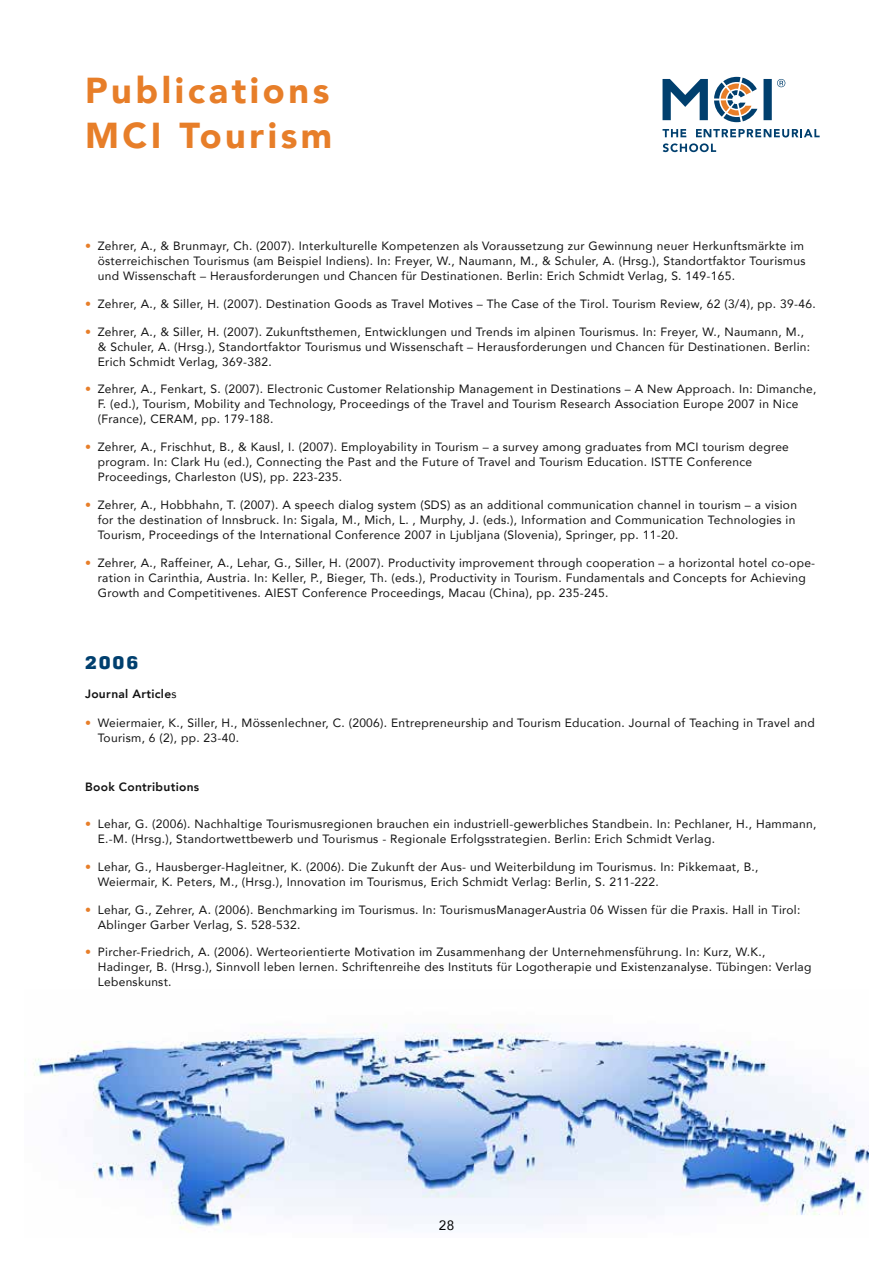
<style>
.page{position:relative;width:893px;height:1263px;background:#fff}
.page>*{position:absolute;margin:0;border:0;box-sizing:border-box;transform-origin:0 0}
.t1{font:900 36px/45px "Avenir";letter-spacing:.1em;color:#e77e29}
.t2{font:800 18px "Memphis";color:#003f6e}
.t3{font:13.5px "Avenir";color:#000}
.t4{font:12px/15px "Avenir";letter-spacing:.025em;color:#121212}
.t5{font:800 12px "Avenir";letter-spacing:.025em;color:#121212}
.s1{color:#e77e29}
.s2{font-weight:400}
</style>
<div class="page">
<img style="left:33px;top:1024px;width:835px;height:206px">
<svg style="left:662px;top:129px;width:24px;height:8px"></svg>
<svg style="left:662px;top:77px;width:123px;height:45px"></svg>
<svg style="left:696px;top:129px;width:124px;height:8px"></svg>
<svg style="left:663px;top:143px;width:53px;height:9px"></svg>
<h1 class="t1" style="left:85px;top:67px;width:249px">Publications<br>MCI Tourism</h1>
<p class="t4" style="left:98px;top:238px;width:709px;text-indent:-13px"><span class="s1">•</span> Zehrer, A., &amp; Brunmayr, Ch. (2007). Interkulturelle Kompetenzen als Voraussetzung zur Gewinnung neuer Herkunftsmärkte im österreichischen Tourismus (am Beispiel Indiens). In: Freyer, W., Naumann, M., &amp; Schuler, A. (Hrsg.), Standortfaktor Tourismus und Wissenschaft – Herausforderungen und Chancen für Destinationen. Berlin: Erich Schmidt Verlag, S. 149-165.</p>
<p class="t4" style="left:85px;top:296px;width:732px"><span class="s1">•</span> Zehrer, A., &amp; Siller, H. (2007). Destination Goods as Travel Motives – The Case of the Tirol. Tourism Review, 62 (3/4), pp. 39-46.</p>
<p class="t4" style="left:98px;top:324px;width:714px;text-indent:-13px"><span class="s1">•</span> Zehrer, A., &amp; Siller, H. (2007). Zukunftsthemen, Entwicklungen und Trends im alpinen Tourismus. In: Freyer, W., Naumann, M., &amp; Schuler, A. (Hrsg.), Standortfaktor Tourismus und Wissenschaft – Herausforderungen und Chancen für Destinationen. Berlin:<br>Erich Schmidt Verlag, 369-382.</p>
<p class="t4" style="left:98px;top:381px;width:720px;text-indent:-13px"><span class="s1">•</span> Zehrer, A., Fenkart, S. (2007). Electronic Customer Relationship Management in Destinations – A New Approach. In: Dimanche,<br>F. (ed.), Tourism, Mobility and Technology, Proceedings of the Travel and Tourism Research Association Europe 2007 in Nice (France), CERAM, pp. 179-188.</p>
<p class="t4" style="left:98px;top:439px;width:693px;text-indent:-13px"><span class="s1">•</span> Zehrer, A., Frischhut, B., &amp; Kausl, I. (2007). Employability in Tourism – a survey among graduates from MCI tourism degree program. In: Clark Hu (ed.), Connecting the Past and the Future of Travel and Tourism Education. ISTTE Conference<br>Proceedings, Charleston (US), pp. 223-235.</p>
<p class="t4" style="left:98px;top:497px;width:701px;text-indent:-13px"><span class="s1">•</span> Zehrer, A., Hobbhahn, T. (2007). A speech dialog system (SDS) as an additional communication channel in tourism – a vision for the destination of Innsbruck. In: Sigala, M., Mich, L. , Murphy, J. (eds.), Information and Communication Technologies in<br>Tourism, Proceedings of the International Conference 2007 in Ljubljana (Slovenia), Springer, pp. 11-20.</p>
<p class="t4" style="left:98px;top:555px;width:719px;text-indent:-13px"><span class="s1">•</span> Zehrer, A., Raffeiner, A., Lehar, G., Siller, H. (2007). Productivity improvement through cooperation – a horizontal hotel co-ope&shy;ration in Carinthia, Austria. In: Keller, P., Bieger, Th. (eds.), Productivity in Tourism. Fundamentals and Concepts for Achieving<br>Growth and Competitivenes. AIEST Conference Proceedings, Macau (China), pp. 235-245.</p>
<h2 class="t2" style="left:85px;top:651px;width:55px">2006</h2>
<p class="t5" style="left:85px;top:684px;width:93px">Journal Article<span class="s2">s</span></p>
<p class="t4" style="left:98px;top:715px;width:718px;text-indent:-13px"><span class="s1">•</span> Weiermaier, K., Siller, H., Mössenlechner, C. (2006). Entrepreneurship and Tourism Education. Journal of Teaching in Travel and<br>Tourism, 6 (2), pp. 23-40.</p>
<p class="t5" style="left:85px;top:778px;width:116px">Book Contributions</p>
<p class="t4" style="left:98px;top:816px;width:720px;text-indent:-13px"><span class="s1">•</span> Lehar, G. (2006). Nachhaltige Tourismusregionen brauchen ein industriell-gewerbliches Standbein. In: Pechlaner, H., Hammann,<br>E.-M. (Hrsg.), Standortwettbewerb und Tourismus - Regionale Erfolgsstrategien. Berlin: Erich Schmidt Verlag.</p>
<p class="t4" style="left:98px;top:859px;width:662px;text-indent:-13px"><span class="s1">•</span> Lehar, G., Hausberger-Hagleitner, K. (2006). Die Zukunft der Aus- und Weiterbildung im Tourismus. In: Pikkemaat, B.,<br>Weiermair, K. Peters, M., (Hrsg.), Innovation im Tourismus, Erich Schmidt Verlag: Berlin, S. 211-222.</p>
<p class="t4" style="left:98px;top:901px;width:704px;text-indent:-13px"><span class="s1">•</span> Lehar, G., Zehrer, A. (2006). Benchmarking im Tourismus. In: TourismusManagerAustria 06 Wissen für die Praxis. Hall in Tirol:<br>Ablinger Garber Verlag, S. 528-532.</p>
<p class="t4" style="left:98px;top:944px;width:715px;text-indent:-13px"><span class="s1">•</span> Pircher-Friedrich, A. (2006). Werteorientierte Motivation im Zusammenhang der Unternehmensführung. In: Kurz, W.K.,<br>Hadinger, B. (Hrsg.), Sinnvoll leben lernen. Schriftenreihe des Instituts für Logotherapie und Existenzanalyse. Tübingen: Verlag<br>Lebenskunst.</p>
<p class="t3" style="left:439px;top:1214px;width:17px">28</p>
</div>
